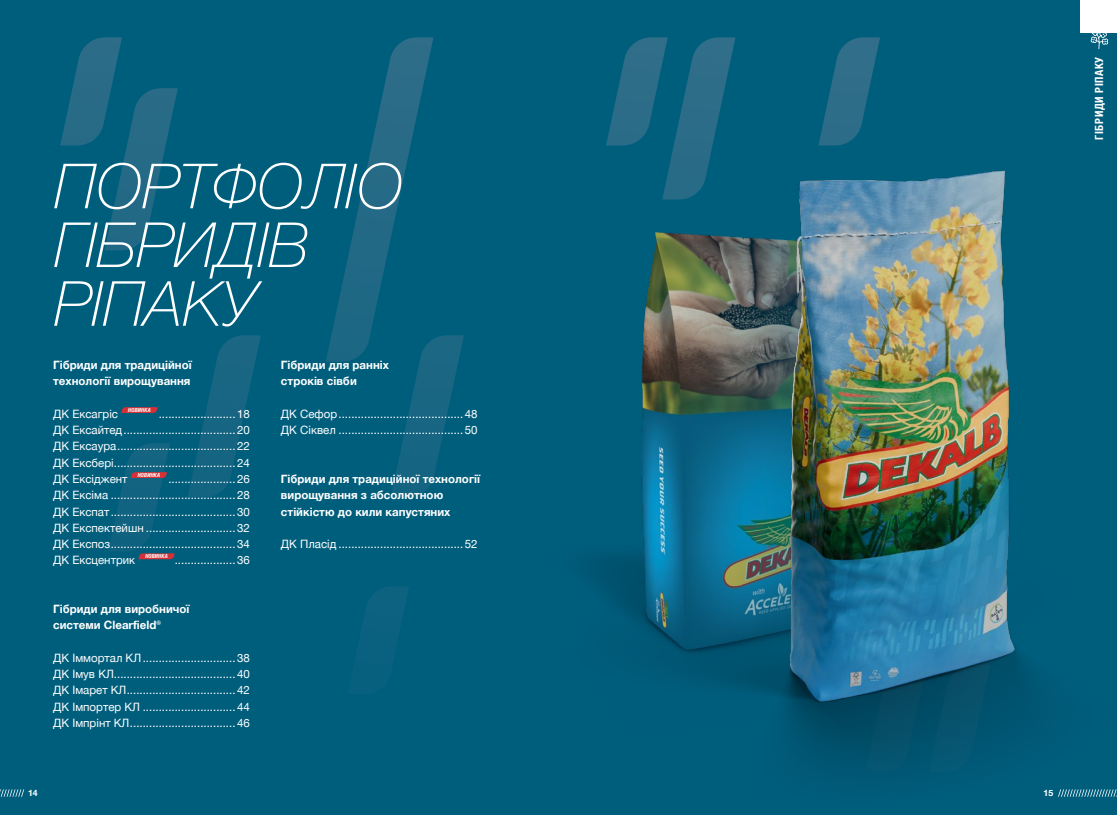
<style>
.page{position:relative;width:1117px;height:815px;background:#fff}
.page>*{position:absolute;margin:0;border:0;box-sizing:border-box;transform-origin:0 0}
.t1{font:italic 100 62.5px/58.8px "Helvetica Neue LTCYR";color:#fff}
.t2{font:11.5px/16.2px "Helvetica Neue LTCYR";color:#fff;text-align:justify}
.t3{font:700 11.5px/16.2px "Helvetica Neue LTCYR";color:#fff}
.t4{font:700 condensed 11.25px "Helvetica Neue LTCYR";letter-spacing:.05em;color:#fff}
.t5{font:700 8.75px "Helvetica Neue LTCYR";color:#fff}
.t6{font:italic 700 condensed 5.62px "Helvetica Neue LTCYR";letter-spacing:.015em;color:#fff}
</style>
<div class="page">
<div style="left:0;top:0;width:1116px;height:815px;background:#005e7d"></div>
<svg style="left:188px;top:335px;width:73px;height:162px"></svg>
<svg style="left:60px;top:37px;width:118px;height:213px"></svg>
<svg style="left:837px;top:37px;width:42px;height:20px"></svg>
<svg style="left:625px;top:37px;width:110px;height:20px"></svg>
<svg style="left:326px;top:37px;width:138px;height:460px"></svg>
<svg style="left:362px;top:587px;width:47px;height:46px"></svg>
<svg style="left:121px;top:407px;width:36px;height:6px"></svg>
<svg style="left:109px;top:443px;width:66px;height:116px"></svg>
<svg style="left:0;top:789px;width:24px;height:8px"></svg>
<img style="left:592px;top:57px;width:443px;height:713px">
<svg style="left:1058px;top:789px;width:59px;height:8px"></svg>
<svg style="left:1090px;top:32px;width:17px;height:17px"></svg>
<div style="left:1080px;top:0;width:36px;height:32px;background:#fff"></div>
<h1 class="t1" style="left:54px;top:157px;width:350px">ПОРТФОЛІО<br>ГІБРИДІВ<br>РІПАКУ</h1>
<p class="t3" style="left:53px;top:357px;width:140px">Гібриди для традиційної технології вирощування</p>
<p class="t2" style="left:53px;top:406px;width:66px">ДК Ексагріс</p>
<p class="t6" style="left:128px;top:407px;width:24px">НОВИНКА</p>
<p class="t2" style="left:53px;top:406px;width:198px;text-indent:106px">........................18<br>ДК Ексайтед...................................20<br>ДК Ексаура.....................................22<br>ДК Ексбері......................................24<br>ДК Ексіджент</p>
<p class="t6" style="left:138px;top:472px;width:24px">НОВИНКА</p>
<p class="t2" style="left:53px;top:471px;width:198px;text-indent:115px">.....................26<br>ДК Ексіма .......................................28<br>ДК Експат.......................................30<br>ДК Експектейшн ............................32<br>ДК Експоз.......................................34<br>ДК Ексцентрик</p>
<p class="t6" style="left:145px;top:553px;width:24px">НОВИНКА</p>
<p class="t2" style="left:175px;top:552px;width:77px">...................36</p>
<p class="t3" style="left:53px;top:601px;width:138px">Гібриди для виробничої системи Clearfield®</p>
<p class="t2" style="left:53px;top:650px;width:198px">ДК Іммортал КЛ.............................38<br>ДК Імув КЛ......................................40<br>ДК Імарет КЛ..................................42<br>ДК Імпортер КЛ .............................44<br>ДК Імпрінт КЛ.................................46</p>
<p class="t3" style="left:281px;top:357px;width:109px">Гібриди для ранніх строків сівби</p>
<p class="t2" style="left:281px;top:406px;width:198px">ДК Сефор.......................................48<br>ДК Сіквел .......................................50</p>
<p class="t3" style="left:281px;top:471px;width:201px">Гібриди для традиційної технології вирощування з абсолютною стійкістю до кили капустяних</p>
<p class="t2" style="left:281px;top:536px;width:198px">ДК Пласід .......................................52</p>
<p class="t5" style="left:28px;top:788px;width:11px">14</p>
<p class="t5" style="left:1043px;top:788px;width:11px">15</p>
<p class="t4" style="left:1092px;top:140px;width:84px;rotate:-90deg">ГІБРИДИ РІПАКУ</p>
</div>
